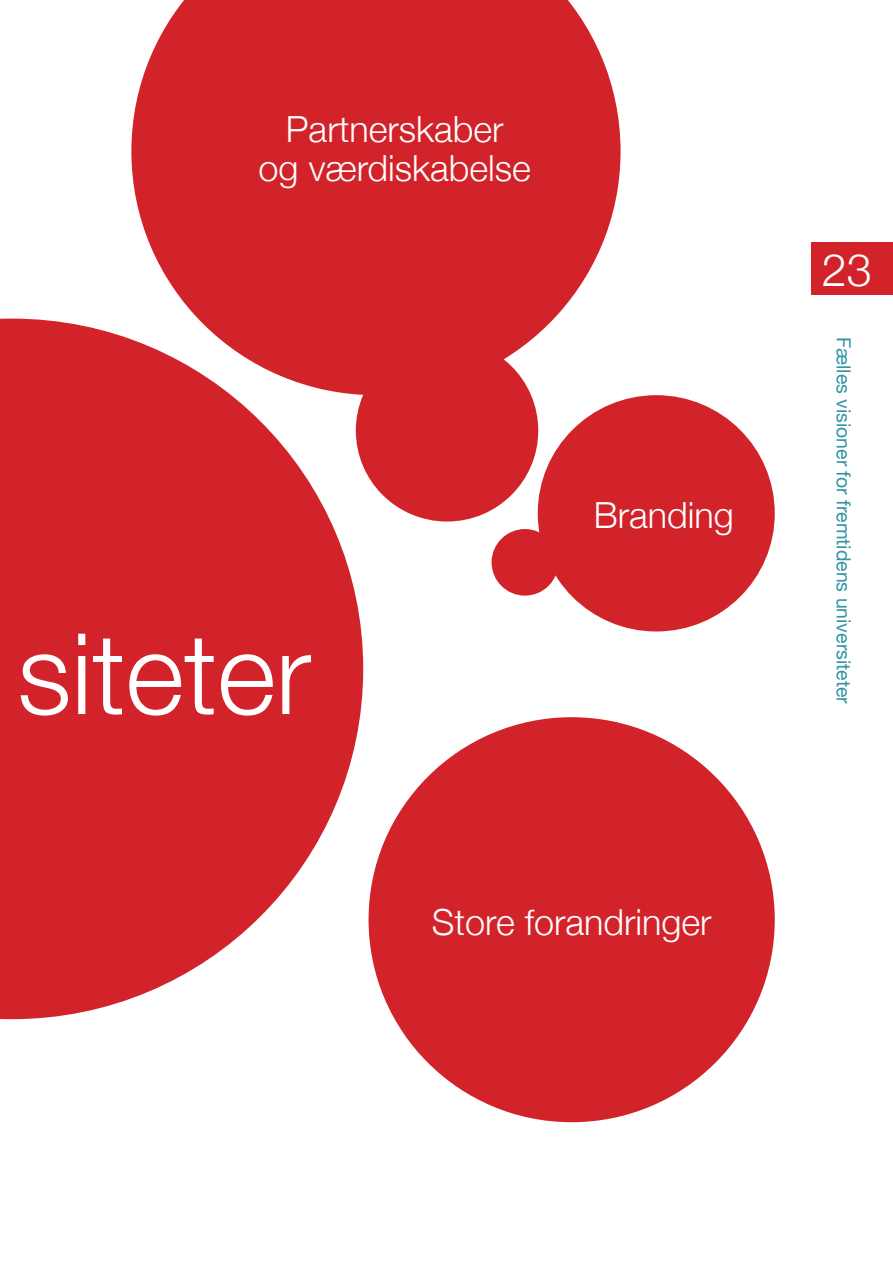
<style>
.page{position:relative;width:893px;height:1263px;background:#fff}
.page>*{position:absolute;margin:0;border:0;box-sizing:border-box;transform-origin:0 0}
.t1{font:300 112.5px "Helvetica Neue";color:#fff}
.t2{font:300 45px "Helvetica Neue";color:#fff}
.t3{font:300 36px/39px "Helvetica Neue";color:#fff;text-align:center}
.t4{font:19.5px "Helvetica Neue";color:#3595a5}
</style>
<div class="page">
<div style="left:811px;top:243px;width:82px;height:52px;background:#d2232a"></div>
<svg style="left:0;top:319px;width:363px;height:700px;fill:#d2232a"></svg>
<div style="left:369px;top:717px;width:406px;height:405px;background:#d2232a;border-radius:50%"></div>
<div style="left:538px;top:395px;width:237px;height:236px;background:#d2232a;border-radius:50%"></div>
<div style="left:356px;top:340px;width:182px;height:181px;background:#d2232a;border-radius:50%"></div>
<div style="left:492px;top:529px;width:66px;height:67px;background:#d2232a;border-radius:50%"></div>
<svg style="left:131px;top:0;width:490px;height:395px;fill:#d2232a"></svg>
<p class="t3" style="left:259px;top:109px;width:274px">Partnerskaber<br>og værdiskabelse</p>
<h1 class="t1" style="left:17px;top:605px;width:295px">siteter</h1>
<p class="t3" style="left:594px;top:495px;width:142px">Branding</p>
<p class="t3" style="left:432px;top:902px;width:281px">Store forandringer</p>
<p class="t2" style="left:822px;top:243px;width:52px">23</p>
<p class="t4" style="left:855px;top:337px;width:368px;rotate:90deg">Fælles visioner for fremtidens universiteter</p>
</div>
